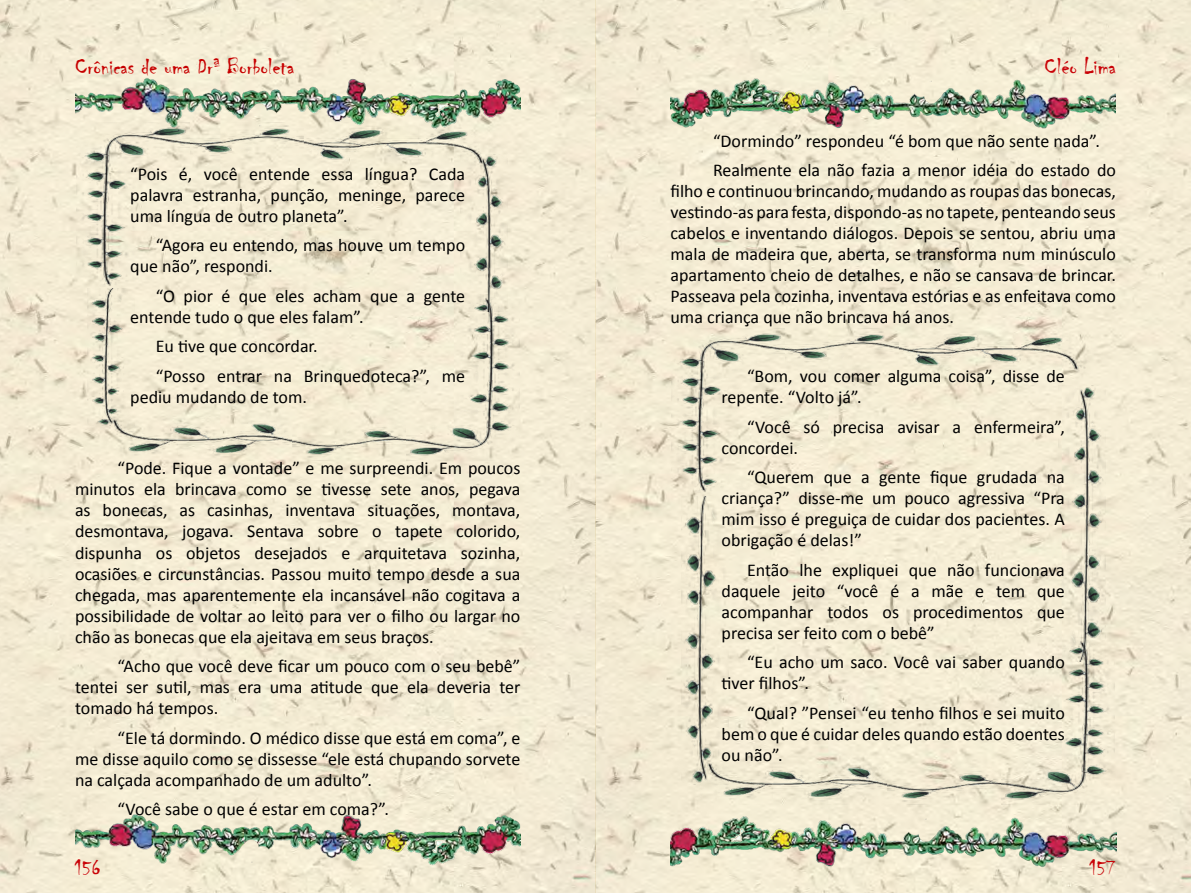
<style>
.page{position:relative;width:1191px;height:893px;background:#fff}
.page>*{position:absolute;margin:0;border:0;box-sizing:border-box;transform-origin:0 0}
.t1{font:24px "Chiller";color:#c70000}
.t2{font:24px "Chiller";color:#c90207}
.t3{font:22.5px "Chiller";color:#c90207}
.t4{font:18px/21px "Calibri";color:#000;text-align:justify}
</style>
<div class="page">
<img style="left:0;top:0;width:1191px;height:893px">
<img style="left:670px;top:813px;width:446px;height:57px">
<img style="left:75px;top:813px;width:445px;height:57px">
<img style="left:75px;top:77px;width:445px;height:56px">
<img style="left:670px;top:71px;width:446px;height:62px">
<img style="left:75px;top:294px;width:444px;height:167px">
<img style="left:76px;top:122px;width:444px;height:167px">
<img style="left:460px;top:154px;width:47px;height:158px">
<img style="left:87px;top:288px;width:47px;height:137px">
<img style="left:670px;top:638px;width:444px;height:166px">
<img style="left:671px;top:329px;width:445px;height:167px">
<img style="left:1058px;top:386px;width:47px;height:276px">
<img style="left:681px;top:496px;width:47px;height:288px">
<h1 class="t1" style="left:75px;top:54px;width:221px">Crônicas de uma Drª Borboleta</h1>
<p class="t4" style="left:130px;top:163px;width:336px">“Pois é, você entende essa língua? Cada palavra estranha, punção, meninge, parece uma língua de outro planeta”.</p>
<p class="t4" style="left:130px;top:234px;width:336px;text-indent:26px">“Agora eu entendo, mas houve um tempo que não”, respondi.</p>
<p class="t4" style="left:130px;top:285px;width:336px;text-indent:26px">“O pior é que eles acham que a gente entende tudo o que eles falam”.</p>
<p class="t4" style="left:156px;top:331px;width:311px;line-height:29.5px">Eu tive que concordar.<br>“Posso entrar na Brinquedoteca?”, me</p>
<p class="t4" style="left:130px;top:386px;width:178px">pediu mudando de tom.</p>
<p class="t4" style="left:75px;top:457px;width:447px;text-indent:43px">“Pode. Fique a vontade” e me surpreendi. Em poucos minutos ela brincava como se tivesse sete anos, pegava as bonecas, as casinhas, inventava situações, montava, desmontava, jogava. Sentava sobre o tapete colorido, dispunha os objetos desejados e arquitetava sozinha, ocasiões e circunstâncias. Passou muito tempo desde a sua chegada, mas aparentemente ela incansável não cogitava a possibilidade de voltar ao leito para ver o filho ou largar no chão as bonecas que ela ajeitava em seus braços.</p>
<p class="t4" style="left:75px;top:655px;width:447px;text-indent:43px">“Acho que você deve ficar um pouco com o seu bebê” tentei ser sutil, mas era uma atitude que ela deveria ter tomado há tempos.</p>
<p class="t4" style="left:75px;top:727px;width:447px;text-indent:43px">“Ele tá dormindo. O médico disse que está em coma”, e me disse aquilo como se dissesse “ele está chupando sorvete na calçada acompanhado de um adulto”.</p>
<p class="t4" style="left:118px;top:798px;width:273px">“Você sabe o que é estar em coma?”.</p>
<h1 class="t2" style="left:1044px;top:54px;width:73px">Cléo Lima</h1>
<p class="t4" style="left:713px;top:126px;width:404px;line-height:29.5px">“Dormindo” respondeu “é bom que não sente nada”.<br>Realmente ela não fazia a menor idéia do estado do</p>
<p class="t4" style="left:670px;top:180px;width:447px">filho e continuou brincando, mudando as roupas das bonecas, vestindo-as para festa, dispondo-as no tapete, penteando seus cabelos e inventando diálogos. Depois se sentou, abriu uma mala de madeira que, aberta, se transforma num minúsculo apartamento cheio de detalhes, e não se cansava de brincar.<br>Passeava pela cozinha, inventava estórias e as enfeitava como uma criança que não brincava há anos.</p>
<p class="t4" style="left:721px;top:365px;width:345px;text-indent:26px">“Bom, vou comer alguma coisa”, disse de repente. “Volto já”.</p>
<p class="t4" style="left:721px;top:416px;width:345px;text-indent:26px">“Você só precisa avisar a enfermeira”, concordei.</p>
<p class="t4" style="left:721px;top:466px;width:345px;text-indent:26px">“Querem que a gente fique grudada na criança?” disse-me um pouco agressiva “Pra mim isso é preguiça de cuidar dos pacientes. A obrigação é delas!”</p>
<p class="t4" style="left:721px;top:559px;width:345px;text-indent:26px">Então lhe expliquei que não funcionava daquele jeito “você é a mãe e tem que acompanhar todos os procedimentos que precisa ser feito com o bebê”</p>
<p class="t4" style="left:721px;top:651px;width:345px;text-indent:26px">“Eu acho um saco. Você vai saber quando tiver filhos”.</p>
<p class="t4" style="left:721px;top:702px;width:345px;text-indent:26px">“Qual? ”Pensei “eu tenho filhos e sei muito bem o que é cuidar deles quando estão doentes ou não”.</p>
<p class="t3" style="left:75px;top:856px;width:27px">156</p>
<p class="t3" style="left:1089px;top:856px;width:28px">157</p>
</div>
